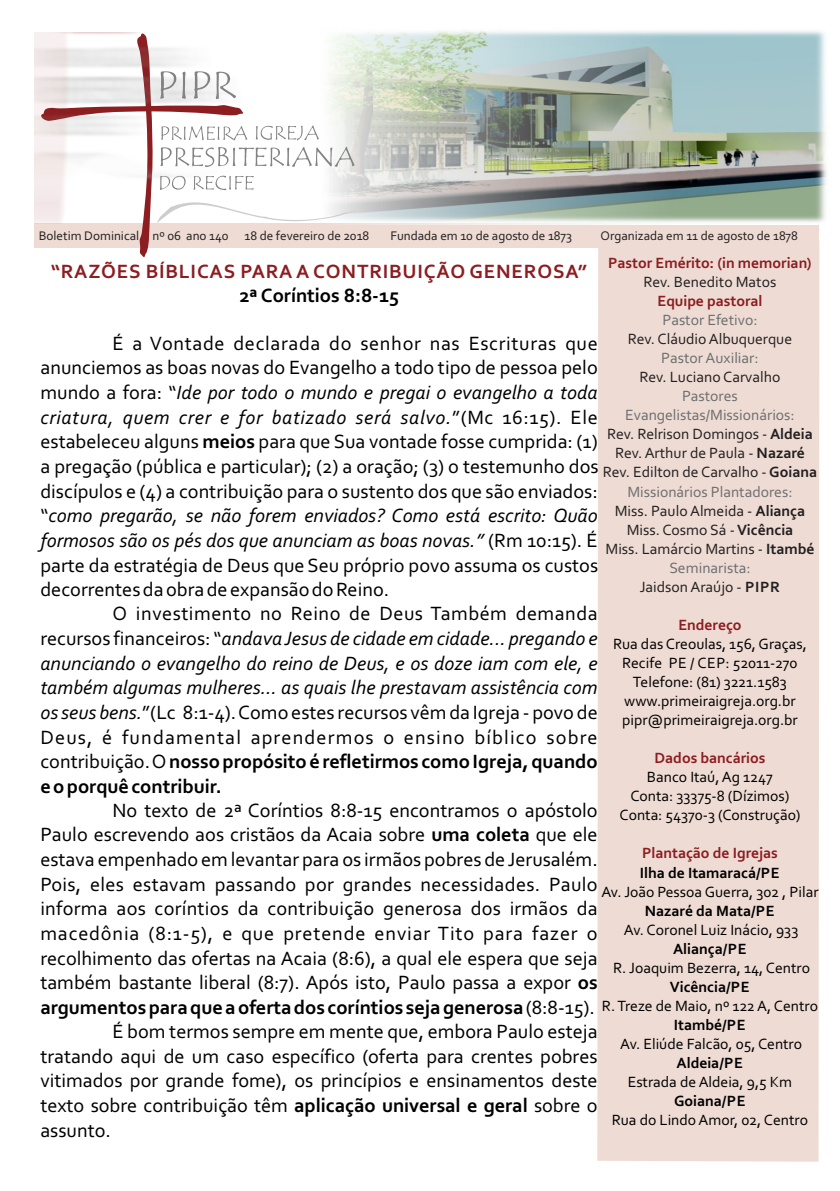
<style>
.page{position:relative;width:840px;height:1191px;background:#fff}
.page>*{position:absolute;margin:0;border:0;box-sizing:border-box;transform-origin:0 0}
.t1{font:20.2px/24.6px "Corbel";color:#000;text-align:justify}
.t2{font:700 20.2px "Corbel";color:#000}
.t3{font:20.2px "Corbel";letter-spacing:.04em;color:#000}
.t4{font:700 20.2px "Corbel";letter-spacing:.04em;color:#8c1d21}
.t5{font:15.6px/19px "Corbel";color:#000;text-align:center}
.t6{font:15.6px/19px "Corbel";color:#231f20;text-align:center}
.t7{font:700 15.6px "Corbel";color:#000}
.t8{font:700 15.6px "Corbel";color:#8c1d21}
.t9{font:15.6px "Corbel";color:#6d6e70}
.t10{font:13.2px "Corbel";color:#231f20}
.s1{color:#6d6e70}
.s2{font-weight:700}
.s3{font-style:italic}
.s4{font-weight:400}
</style>
<div class="page">
<div style="left:597px;top:240px;width:222px;height:921px;background:#eedcd4"></div>
<div style="left:34px;top:223px;width:784px;height:24px;background:#eedcd4"></div>
<img style="left:356px;top:30px;width:471px;height:194px">
<svg style="left:41px;top:33px;width:315px;height:224px"></svg>
<img style="left:34px;top:32px;width:243px;height:191px">
<p class="t10" style="left:39px;top:230px;width:332px">Boletim Dominical nº 06 ano 140 18 de fevereiro de 2018</p>
<p class="t10" style="left:390px;top:230px;width:183px">Fundada em 10 de agosto de 1873</p>
<p class="t10" style="left:600px;top:230px;width:199px">Organizada em 11 de agosto de 1878</p>
<p class="t8" style="left:608px;top:256px;width:205px">Pastor Emérito: (in memorian)</p>
<p class="t6" style="left:643px;top:274px;width:134px">Rev. Benedito Matos</p>
<p class="t8" style="left:657px;top:294px;width:106px">Equipe pastoral</p>
<p class="t9" style="left:662px;top:313px;width:96px">Pastor Efetivo:</p>
<p class="t6" style="left:627px;top:331px;width:166px">Rev. Cláudio Albuquerque</p>
<p class="t9" style="left:661px;top:351px;width:99px">Pastor Auxiliar:</p>
<p class="t6" style="left:639px;top:369px;width:142px">Rev. Luciano Carvalho</p>
<p class="t6" style="left:602px;top:388px;width:216px"><span class="s1">Pastores<br>Evangelistas/Missionários:<br></span>Rev. Relrison Domingos - <span class="s2">Aldeia<br></span>Rev. Arthur de Paula - <span class="s2">Nazaré<br></span>Rev. Edilton de Carvalho - <span class="s2">Goiana<br></span><span class="s1">Missionários Plantadores:<br></span>Miss. Paulo Almeida - <span class="s2">Aliança<br></span>Miss. Cosmo Sá -<span class="s2">Vicência<br></span>Miss. Lamárcio Martins - <span class="s2">Itambé<br></span><span class="s1">Seminarista:<br></span>Jaidson Araújo - <span class="s2">PIPR</span></p>
<p class="t8" style="left:678px;top:618px;width:65px">Endereço</p>
<p class="t5" style="left:612px;top:635px;width:195px">Rua das Creoulas, 156, Graças,<br>Recife PE / CEP: 52011-270<br>Telefone: (81) 3221.1583 www.primeiraigreja.org.br pipr@primeiraigreja.org.br</p>
<p class="t8" style="left:654px;top:751px;width:112px">Dados bancários</p>
<p class="t5" style="left:619px;top:769px;width:182px">Banco Itaú, Ag 1247<br>Conta: 33375-8 (Dízimos)<br>Conta: 54370-3 (Construção)</p>
<p class="t8" style="left:641px;top:847px;width:137px">Plantação de Igrejas</p>
<p class="t7" style="left:639px;top:866px;width:141px">Ilha de Itamaracá/PE</p>
<p class="t5" style="left:601px;top:883px;width:218px">Av. João Pessoa Guerra, 302 , Pilar</p>
<p class="t7" style="left:644px;top:904px;width:131px">Nazaré da Mata/PE</p>
<p class="t5" style="left:623px;top:921px;width:176px">Av. Coronel Luiz Inácio, 933</p>
<p class="t7" style="left:672px;top:942px;width:75px">Aliança/PE</p>
<p class="t5" style="left:612px;top:959px;width:198px">R. Joaquim Bezerra, 14, Centro</p>
<p class="t7" style="left:669px;top:980px;width:81px">Vicência/PE</p>
<p class="t5" style="left:601px;top:997px;width:217px">R. Treze de Maio, nº 122 A, Centro</p>
<p class="t7" style="left:673px;top:1018px;width:73px">Itambé/PE</p>
<p class="t5" style="left:619px;top:1035px;width:183px">Av. Eliúde Falcão, 05, Centro</p>
<p class="t7" style="left:676px;top:1056px;width:68px">Aldeia/PE</p>
<p class="t5" style="left:627px;top:1073px;width:166px">Estrada de Aldeia, 9,5 Km</p>
<p class="t7" style="left:673px;top:1094px;width:73px">Goiana/PE</p>
<p class="t5" style="left:611px;top:1111px;width:198px">Rua do Lindo Amor, 02, Centro</p>
<p class="t4" style="left:51px;top:263px;width:537px">“RAZÕES BÍBLICAS PARA A CONTRIBUIÇÃO GENEROSA”</p>
<p class="t2" style="left:239px;top:287px;width:161px">2ª Coríntios 8:8-15</p>
<p class="t1" style="left:40px;top:332px;width:559px;text-indent:72px">É a Vontade declarada do senhor nas Escrituras que anunciemos as boas novas do Evangelho a todo tipo de pessoa pelo mundo a fora: “<span class="s3">Ide por todo o mundo e pregai o evangelho a toda criatura, quem crer e for batizado será salvo.</span>”(Mc 16:15). Ele estabeleceu alguns <span class="s2">meios</span> para que Sua vontade fosse cumprida: (1) a pregação (pública e particular); (2) a oração; (3) o testemunho dos discípulos e (4) a contribuição para o sustento dos que são enviados: “<span class="s3">como pregarão, se não forem enviados? Como está escrito: Quão formosos são os pés dos que anunciam as boas novas.”</span> (Rm 10:15). É parte da estratégia de Deus que Seu próprio povo assuma os custos decorrentes da obra de expansão do Reino.</p>
<p class="t1" style="left:40px;top:603px;width:558px;text-indent:72px">O investimento no Reino de Deus Também demanda recursos financeiros: “<span class="s3">andava Jesus de cidade em cidade... pregando e anunciando o evangelho do reino de Deus, e os doze iam com ele, e também algumas mulheres... as quais lhe prestavam assistência com os seus bens.</span>”(Lc 8:1-4). Como estes recursos vêm da Igreja - povo de Deus, é fundamental aprendermos o ensino bíblico sobre contribuição. O <span class="s2">nosso propósito é refletirmos como Igreja, quando e o porquê contribuir.</span></p>
<p class="t1" style="left:112px;top:799px;width:486px">No texto de 2ª Coríntios 8:8-15 encontramos o apóstolo</p>
<p class="t1" style="left:40px;top:824px;width:558px">Paulo escrevendo aos cristãos da Acaia sobre <span class="s2">uma coleta</span> que ele</p>
<p class="t1" style="left:40px;top:849px;width:558px">estava empenhado em levantar para os irmãos pobres de Jerusalém.</p>
<p class="t1" style="left:40px;top:873px;width:558px">Pois, eles estavam passando por grandes necessidades. Paulo</p>
<p class="t1" style="left:40px;top:898px;width:558px">informa aos coríntios da contribuição generosa dos irmãos da</p>
<p class="t3" style="left:40px;top:925px;width:558px">macedônia (8:1-5), e que pretende enviar Tito para fazer o</p>
<p class="t1" style="left:40px;top:947px;width:558px">recolhimento das ofertas na Acaia (8:6), a qual ele espera que seja</p>
<p class="t1" style="left:40px;top:972px;width:558px">também bastante liberal (8:7). Após isto, Paulo passa a expor <span class="s2">os</span></p>
<p class="t2" style="left:40px;top:999px;width:556px">argumentos para que a oferta dos coríntios seja generosa<span class="s4">(8:8-15).</span></p>
<p class="t1" style="left:112px;top:1020px;width:486px">É bom termos sempre em mente que, embora Paulo esteja</p>
<p class="t1" style="left:40px;top:1045px;width:558px">tratando aqui de um caso específico (oferta para crentes pobres</p>
<p class="t1" style="left:40px;top:1070px;width:558px">vitimados por grande fome), os princípios e ensinamentos deste</p>
<p class="t1" style="left:40px;top:1094px;width:558px">texto sobre contribuição têm <span class="s2">aplicação universal e geral</span> sobre o</p>
<p class="t1" style="left:40px;top:1119px;width:72px">assunto.</p>
</div>
